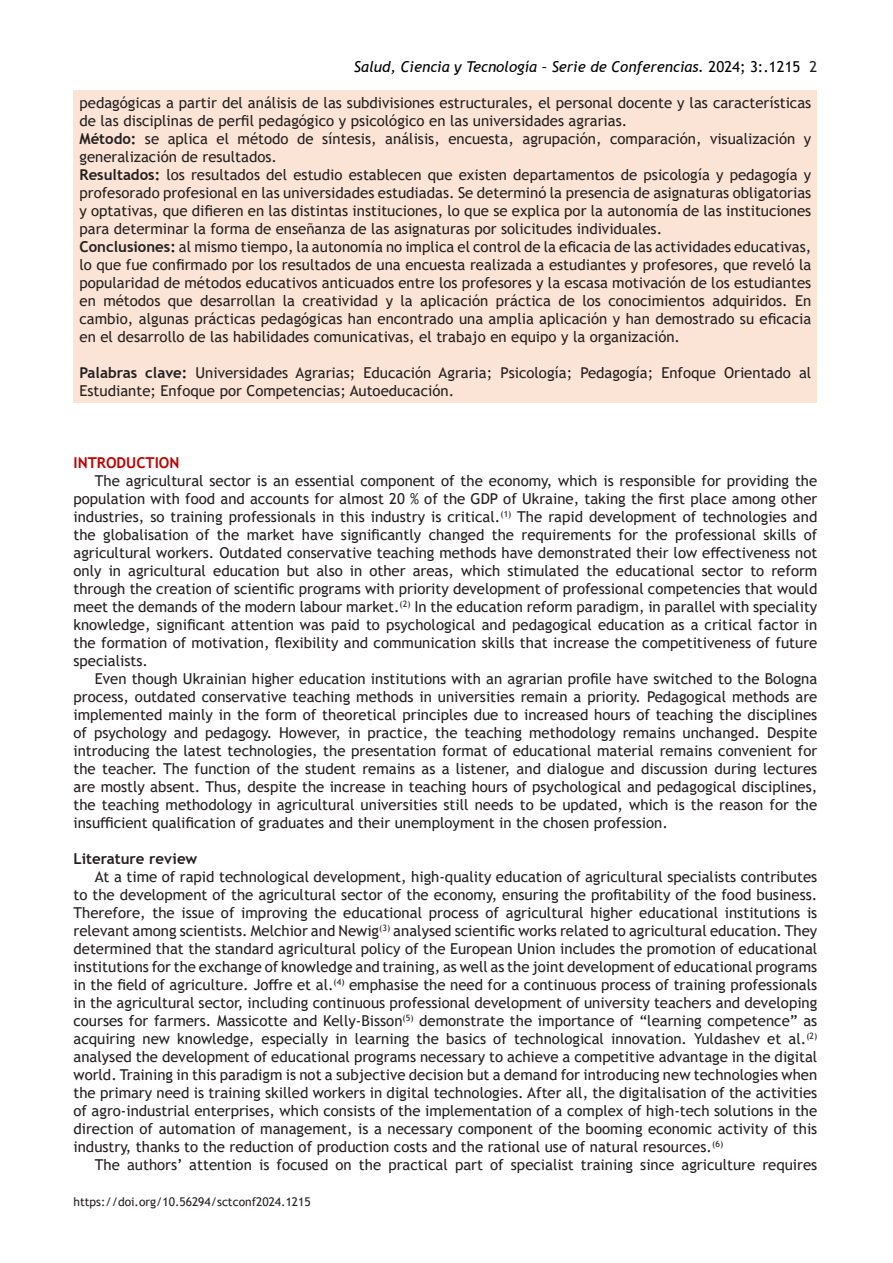
<style>
.page{position:relative;width:893px;height:1263px;background:#fff}
.page>*{position:absolute;margin:0;border:0;box-sizing:border-box;transform-origin:0 0}
.t1{font:15px/18px "Trebuchet MS";color:#231f20;text-align:justify}
.t2{font:italic 15px "Trebuchet MS";color:#000}
.t3{font:700 15px "Trebuchet MS";color:#231f20}
.t4{font:700 15px "Trebuchet MS";color:#c00000}
.t5{font:12px "Trebuchet MS";color:#231f20}
.s1{font-style:normal}
.s2{font-style:normal;color:#231f20}
.s3{font-weight:700}
</style>
<div class="page">
<div style="left:74px;top:90px;width:743px;height:312px;background:#fbe4d5"></div>
<p class="t2" style="left:354px;top:58px;width:465px">Salud, Ciencia y Tecnología – Serie de Conferencias. <span class="s1">2024; 3:.1215</span> <span class="s2">2</span></p>
<p class="t1" style="left:80px;top:94px;width:733px">pedagógicas a partir del análisis de las subdivisiones estructurales, el personal docente y las características de las disciplinas de perfil pedagógico y psicológico en las universidades agrarias.</p>
<p class="t1" style="left:80px;top:130px;width:733px"><span class="s3">Método:</span> se aplica el método de síntesis, análisis, encuesta, agrupación, comparación, visualización y generalización de resultados.</p>
<p class="t1" style="left:80px;top:166px;width:733px"><span class="s3">Resultados:</span> los resultados del estudio establecen que existen departamentos de psicología y pedagogía y profesorado profesional en las universidades estudiadas. Se determinó la presencia de asignaturas obligatorias y optativas, que difieren en las distintas instituciones, lo que se explica por la autonomía de las instituciones para determinar la forma de enseñanza de las asignaturas por solicitudes individuales.</p>
<p class="t1" style="left:80px;top:238px;width:733px"><span class="s3">Conclusiones:</span> al mismo tiempo, la autonomía no implica el control de la eficacia de las actividades educativas, lo que fue confirmado por los resultados de una encuesta realizada a estudiantes y profesores, que reveló la popularidad de métodos educativos anticuados entre los profesores y la escasa motivación de los estudiantes en métodos que desarrollan la creatividad y la aplicación práctica de los conocimientos adquiridos. En cambio, algunas prácticas pedagógicas han encontrado una amplia aplicación y han demostrado su eficacia en el desarrollo de las habilidades comunicativas, el trabajo en equipo y la organización.</p>
<p class="t1" style="left:80px;top:364px;width:733px"><span class="s3">Palabras clave:</span> Universidades Agrarias; Educación Agraria; Psicología; Pedagogía; Enfoque Orientado al<br>Estudiante; Enfoque por Competencias; Autoeducación.</p>
<p class="t4" style="left:74px;top:453px;width:107px">INTRODUCTION</p>
<p class="t1" style="left:74px;top:472px;width:745px;text-indent:21px">The agricultural sector is an essential component of the economy, which is responsible for providing the population with food and accounts for almost 20 % of the GDP of Ukraine, taking the first place among other industries, so training professionals in this industry is critical.<sup>(1)</sup> The rapid development of technologies and the globalisation of the market have significantly changed the requirements for the professional skills of agricultural workers. Outdated conservative teaching methods have demonstrated their low effectiveness not only in agricultural education but also in other areas, which stimulated the educational sector to reform through the creation of scientific programs with priority development of professional competencies that would meet the demands of the modern labour market.<sup>(2)</sup> In the education reform paradigm, in parallel with speciality knowledge, significant attention was paid to psychological and pedagogical education as a critical factor in the formation of motivation, flexibility and communication skills that increase the competitiveness of future specialists.</p>
<p class="t1" style="left:74px;top:670px;width:745px;text-indent:21px">Even though Ukrainian higher education institutions with an agrarian profile have switched to the Bologna process, outdated conservative teaching methods in universities remain a priority. Pedagogical methods are implemented mainly in the form of theoretical principles due to increased hours of teaching the disciplines of psychology and pedagogy. However, in practice, the teaching methodology remains unchanged. Despite introducing the latest technologies, the presentation format of educational material remains convenient for the teacher. The function of the student remains as a listener, and dialogue and discussion during lectures are mostly absent. Thus, despite the increase in teaching hours of psychological and pedagogical disciplines, the teaching methodology in agricultural universities still needs to be updated, which is the reason for the insufficient qualification of graduates and their unemployment in the chosen profession.</p>
<p class="t3" style="left:74px;top:849px;width:125px">Literature review</p>
<p class="t1" style="left:74px;top:868px;width:745px;text-indent:21px">At a time of rapid technological development, high-quality education of agricultural specialists contributes to the development of the agricultural sector of the economy, ensuring the profitability of the food business.<br>Therefore, the issue of improving the educational process of agricultural higher educational institutions is relevant among scientists. Melchior and Newig<sup>(3)</sup> analysed scientific works related to agricultural education. They determined that the standard agricultural policy of the European Union includes the promotion of educational institutions for the exchange of knowledge and training, as well as the joint development of educational programs in the field of agriculture. Joffre et al.<sup>(4)</sup> emphasise the need for a continuous process of training professionals in the agricultural sector, including continuous professional development of university teachers and developing courses for farmers. Massicotte and Kelly-Bisson<sup>(5)</sup> demonstrate the importance of “learning competence” as acquiring new knowledge, especially in learning the basics of technological innovation. Yuldashev et al.<sup>(2) </sup>analysed the development of educational programs necessary to achieve a competitive advantage in the digital world. Training in this paradigm is not a subjective decision but a demand for introducing new technologies when the primary need is training skilled workers in digital technologies. After all, the digitalisation of the activities of agro-industrial enterprises, which consists of the implementation of a complex of high-tech solutions in the direction of automation of management, is a necessary component of the booming economic activity of this industry, thanks to the reduction of production costs and the rational use of natural resources.<sup>(6)</sup></p>
<p class="t1" style="left:95px;top:1156px;width:724px">The authors’ attention is focused on the practical part of specialist training since agriculture requires</p>
<p class="t5" style="left:74px;top:1194px;width:239px">https://doi.org/10.56294/sctconf2024.1215</p>
</div>
